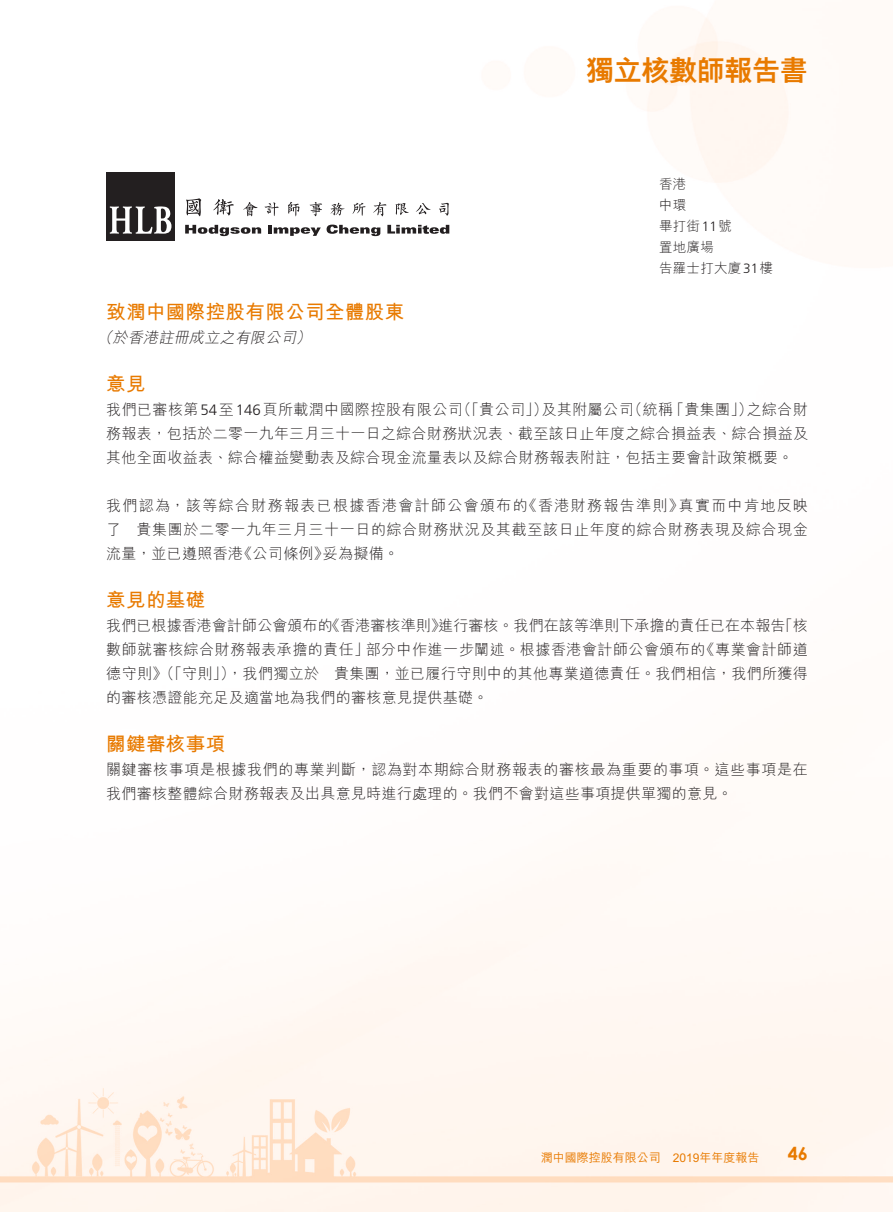
<style>
.page{position:relative;width:893px;height:1212px;background:#fff}
.page>*{position:absolute;margin:0;border:0;box-sizing:border-box;transform-origin:0 0}
.t1{font:800 28.5px "M Hei HK";letter-spacing:-.03em;color:#e87a00}
.t2{font:700 19.5px "M Hei HK";letter-spacing:.02em;color:#e87a00}
.t3{font:700 18px "Century Gothic";color:#e87a00}
.t4{font:300 15px/24px "M Hei HK";letter-spacing:.025em;color:#231f20}
.t5{font:300 15px/24px "M Hei HK";letter-spacing:.045em;color:#231f20}
.t6{font:300 15px "M Hei HK";letter-spacing:.005em;color:#231f20}
.t7{font:300 15px "M Hei HK";letter-spacing:.09em;color:#231f20}
.t8{font:italic 300 15px "M Hei HK";color:#231f20}
.t9{font:300 13.5px/21px "M Hei HK";letter-spacing:.02em;color:#231f20}
.t10{font:500 12px "M Hei HK";color:#e87a00}
.s1{font-family:"Frutiger LT Std"}
</style>
<div class="page">
<img style="left:0;top:18px;width:893px;height:1194px">
<svg style="left:185px;top:225px;width:76px;height:11px"></svg>
<svg style="left:268px;top:225px;width:53px;height:11px"></svg>
<svg style="left:327px;top:225px;width:53px;height:11px"></svg>
<svg style="left:387px;top:225px;width:62px;height:9px"></svg>
<svg style="left:186px;top:198px;width:15px;height:18px"></svg>
<svg style="left:213px;top:199px;width:21px;height:17px"></svg>
<svg style="left:243px;top:202px;width:15px;height:15px"></svg>
<svg style="left:265px;top:202px;width:14px;height:14px"></svg>
<svg style="left:288px;top:202px;width:12px;height:14px"></svg>
<svg style="left:310px;top:202px;width:13px;height:14px"></svg>
<svg style="left:330px;top:203px;width:15px;height:13px"></svg>
<svg style="left:352px;top:203px;width:14px;height:13px"></svg>
<svg style="left:373px;top:202px;width:14px;height:14px"></svg>
<svg style="left:395px;top:203px;width:14px;height:12px"></svg>
<svg style="left:416px;top:203px;width:15px;height:11px"></svg>
<svg style="left:439px;top:203px;width:10px;height:13px"></svg>
<div style="left:106px;top:173px;width:69px;height:68px;background:#231f20"></div>
<svg style="left:110px;top:206px;width:61px;height:28px"></svg>
<h1 class="t1" style="left:586px;top:56px;width:224px">獨立核數師報告書</h1>
<h2 class="t2" style="left:106px;top:298px;width:299px">致潤中國際控股有限公司全體股東</h2>
<p class="t8" style="left:296px;top:330px;width:20px">(</p>
<p class="t8" style="left:98px;top:330px;width:20px">（</p>
<h2 class="t2" style="left:106px;top:370px;width:41px">意見</h2>
<p class="t8" style="left:113px;top:330px;width:188px">於香港註冊成立之有限公司</p>
<p class="t9" style="left:659px;top:174px;width:116px">香港<br>中環<br>畢打街<span class="s1">11</span>號<br>置地廣場<br>告羅士打大廈<span class="s1">31</span>樓</p>
<p class="t4" style="left:457px;top:398px;width:93px">（「貴公司」）</p>
<p class="t4" style="left:627px;top:398px;width:47px">（統稱</p>
<p class="t4" style="left:669px;top:398px;width:85px">「貴集團」）</p>
<p class="t4" style="left:542px;top:398px;width:94px">及其附屬公司</p>
<p class="t4" style="left:106px;top:398px;width:703px">我們已審核第<span class="s1">54</span>至<span class="s1">146</span>頁所載潤中國際控股有限公司<br>務報表，包括於二零一九年三月三十一日之綜合財務狀況表、截至該日止年度之綜合損益表、綜合損益及其他全面收益表、綜合權益變動表及綜合現金流量表以及綜合財務報表附註，包括主要會計政策概要。</p>
<p class="t7" style="left:679px;top:498px;width:131px">真實而中肯地反映</p>
<p class="t4" style="left:747px;top:398px;width:63px">之綜合財</p>
<p class="t4" style="left:137px;top:494px;width:673px;text-indent:-30px">我們認為，該等綜合財務報表已根據香港會計師公會頒布的<br>貴集團於二零一九年三月三十一日的綜合財務狀況及其截至該日止年度的綜合財務表現及綜合現金</p>
<p class="t7" style="left:522px;top:498px;width:163px">《香港財務報告準則》</p>
<p class="t4" style="left:106px;top:518px;width:16px">了</p>
<p class="t4" style="left:323px;top:542px;width:77px">妥為擬備。</p>
<p class="t4" style="left:237px;top:542px;width:92px">《公司條例》</p>
<p class="t4" style="left:106px;top:542px;width:138px">流量，並已遵照香港</p>
<h2 class="t2" style="left:106px;top:586px;width:101px">意見的基礎</h2>
<p class="t6" style="left:106px;top:618px;width:228px">我們已根據香港會計師公會頒布的</p>
<p class="t4" style="left:325px;top:614px;width:122px">《香港審核準則》</p>
<p class="t6" style="left:438px;top:618px;width:349px">進行審核。我們在該等準則下承擔的責任已在本報告</p>
<p class="t4" style="left:778px;top:614px;width:31px">「核</p>
<p class="t4" style="left:334px;top:638px;width:475px;text-indent:-228px">數師就審核綜合財務報表承擔的責任」<br>貴集團，並已履行守則中的其他專業道德責任。我們相信，我們所獲得</p>
<p class="t4" style="left:366px;top:638px;width:341px">部分中作進一步闡述。根據香港會計師公會頒布的</p>
<p class="t4" style="left:700px;top:638px;width:109px">《專業會計師道</p>
<p class="t4" style="left:106px;top:662px;width:383px">德守則》（「守則」）<br>的審核憑證能充足及適當地為我們的審核意見提供基礎。</p>
<h2 class="t2" style="left:106px;top:730px;width:120px">關鍵審核事項</h2>
<p class="t5" style="left:106px;top:758px;width:703px">關鍵審核事項是根據我們的專業判斷，認為對本期綜合財務報表的審核最為重要的事項。這些事項是在我們審核整體綜合財務報表及出具意見時進行處理的。我們不會對這些事項提供單獨的意見。</p>
<p class="t4" style="left:228px;top:662px;width:93px">，我們獨立於</p>
<p class="t10" style="left:541px;top:1148px;width:121px">潤中國際控股有限公司</p>
<p class="t10" style="left:673px;top:1148px;width:88px">2019年年度報告</p>
<p class="t3" style="left:788px;top:1140px;width:22px">46</p>
</div>
